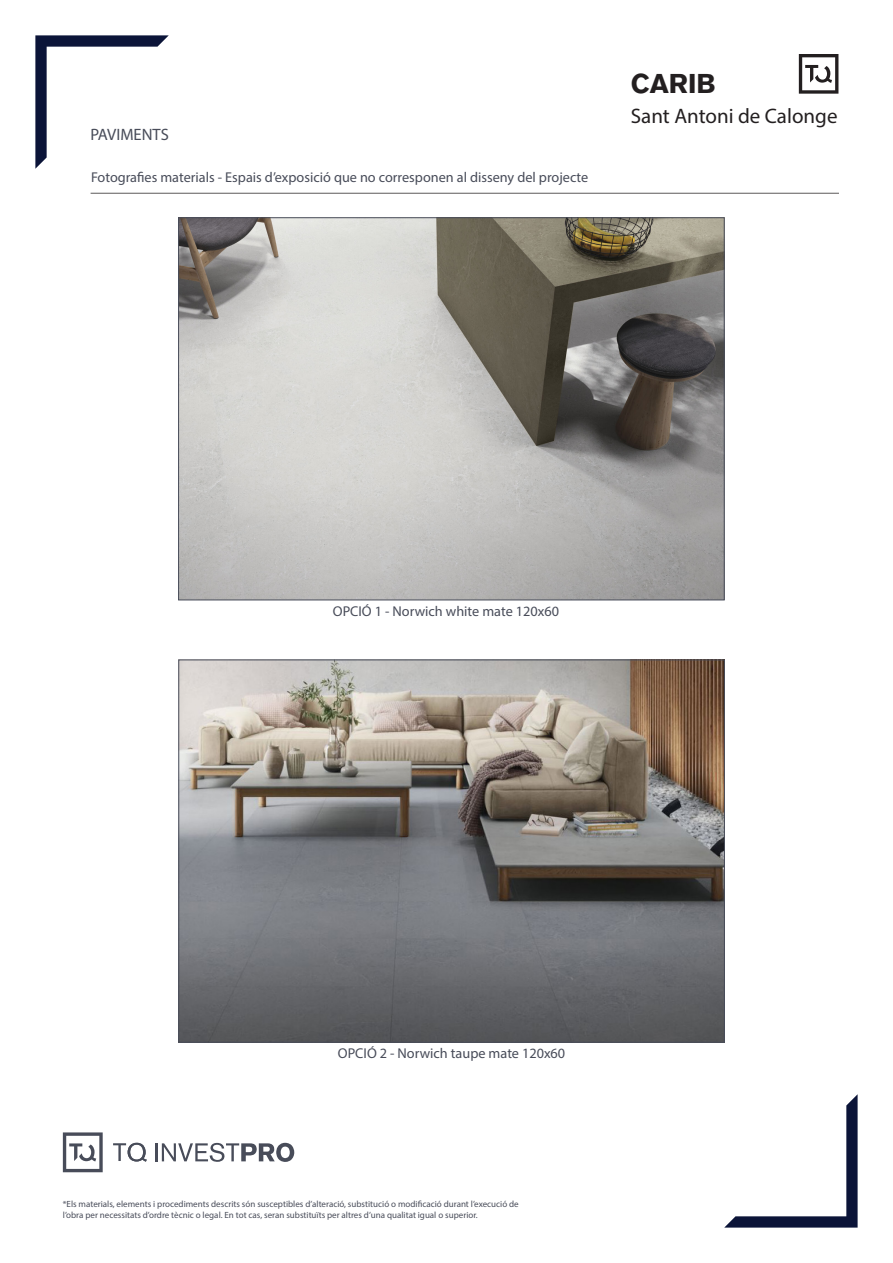
<style>
.page{position:relative;width:893px;height:1263px;background:#fff}
.page>*{position:absolute;margin:0;border:0;box-sizing:border-box;transform-origin:0 0}
.t1{font:700 27px "Akzidenz Grotesk BQ";color:#231f20}
.t2{font:21px "Myriad Pro";color:#231f20}
.t3{font:16.5px "Myriad Pro";color:#484c59}
.t4{font:14.25px "Myriad Pro";color:#484c59}
.t5{font:9px/10.8px "Myriad Pro";color:#484c59}
</style>
<div class="page">
<svg style="left:799px;top:54px;width:39px;height:40px"></svg>
<svg style="left:35px;top:35px;width:134px;height:134px"></svg>
<svg style="left:725px;top:1094px;width:133px;height:133px"></svg>
<svg style="left:63px;top:1132px;width:40px;height:40px"></svg>
<svg style="left:113px;top:1143px;width:34px;height:18px"></svg>
<svg style="left:156px;top:1143px;width:138px;height:19px"></svg>
<hr style="left:91px;top:193px;width:748px;height:1px;background:#231f20">
<img style="left:180px;top:220px;width:542px;height:378px">
<img style="left:181px;top:662px;width:541px;height:378px">
<p class="t3" style="left:91px;top:124px;width:80px">PAVIMENTS</p>
<p class="t4" style="left:91px;top:168px;width:499px">Fotografies materials - Espais d’exposició que no corresponen al disseny del projecte</p>
<h1 class="t1" style="left:631px;top:68px;width:86px">CARIB</h1>
<h2 class="t2" style="left:631px;top:103px;width:208px">Sant Antoni de Calonge</h2>
<p class="t4" style="left:333px;top:603px;width:228px">OPCIÓ 1 - Norwich white mate 120x60</p>
<p class="t4" style="left:338px;top:1044px;width:229px">OPCIÓ 2 - Norwich taupe mate 120x60</p>
<p class="t5" style="left:63px;top:1198px;width:457px">*Els materials, elements i procediments descrits són susceptibles d’alteració, substitució o modificació durant l’execució de l’obra per necessitats d’ordre tècnic o legal. En tot cas, seran substituïts per altres d’una qualitat igual o superior.</p>
</div>
